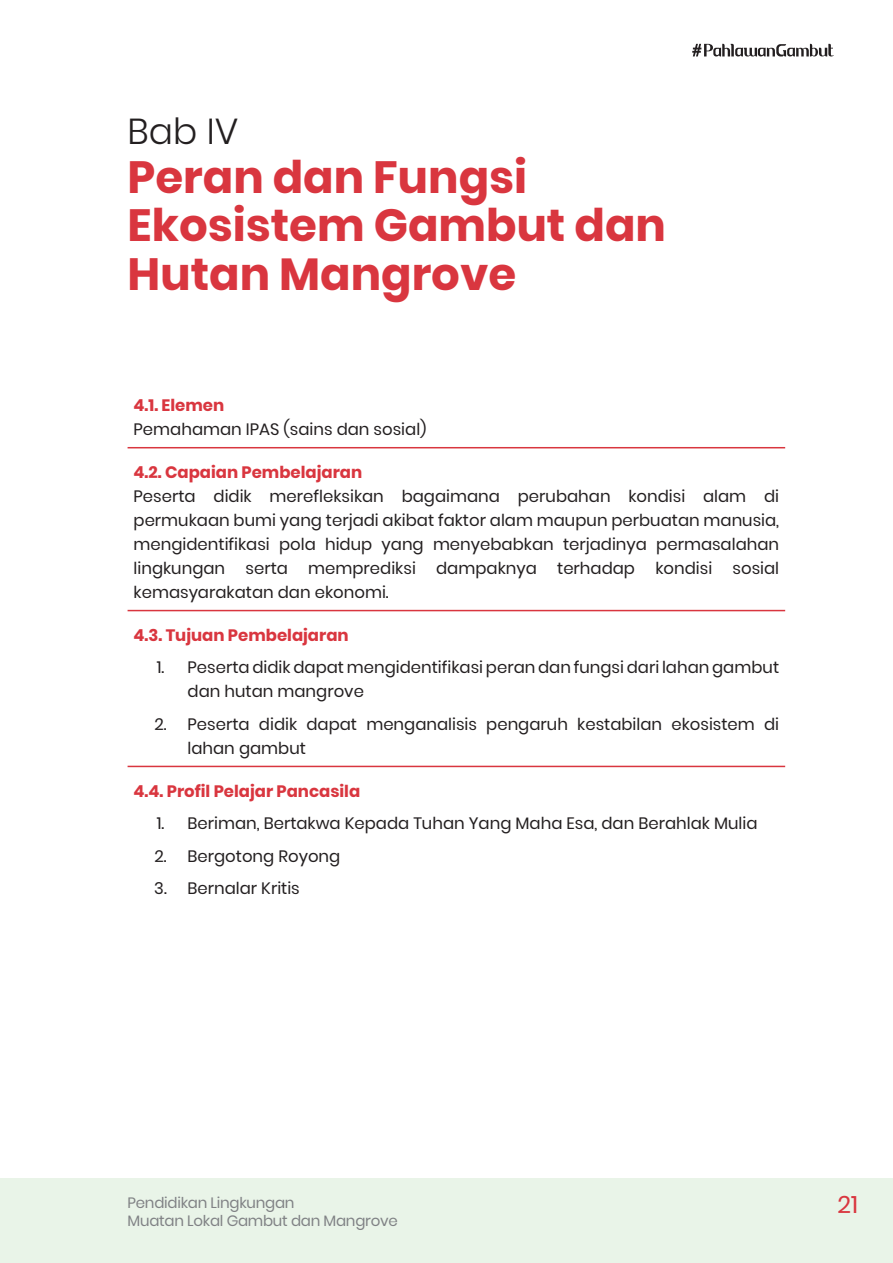
<style>
.page{position:relative;width:893px;height:1263px;background:#fff}
.page>*{position:absolute;margin:0;border:0;box-sizing:border-box;transform-origin:0 0}
.t1{font:700 45px/48.6px "Poppins";color:#d9363f}
.t2{font:300 36px "Poppins";color:#231f20}
.t3{font:24px "Poppins";color:#d9363f}
.t4{font:16.5px/24px "Poppins";color:#231f20}
.t5{font:700 16.5px "Poppins";color:#d9363f}
.t6{font:15px/18px "Poppins";letter-spacing:-.015em;color:#808285}
</style>
<div class="page">
<svg style="left:692px;top:44px;width:142px;height:13px"></svg>
<hr style="left:128px;top:447px;width:657px;height:1px;background:#d9363f">
<hr style="left:128px;top:610px;width:657px;height:1px;background:#d9363f">
<hr style="left:128px;top:766px;width:657px;height:1px;background:#d9363f">
<div style="left:0;top:1178px;width:893px;height:85px;background:#e9f4e8"></div>
<h2 class="t2" style="left:128px;top:111px;width:112px">Bab IV</h2>
<h1 class="t1" style="left:128px;top:153px;width:540px">Peran dan Fungsi<br>Ekosistem Gambut dan<br>Hutan Mangrove</h1>
<p class="t5" style="left:134px;top:396px;width:92px">4.1. Elemen</p>
<p class="t4" style="left:134px;top:417px;width:295px">Pemahaman IPAS (sains dan sosial)</p>
<p class="t5" style="left:134px;top:462px;width:230px">4.2. Capaian Pembelajaran</p>
<p class="t4" style="left:134px;top:484px;width:647px;text-align:justify">Peserta didik merefleksikan bagaimana perubahan kondisi alam di permukaan bumi yang terjadi akibat faktor alam maupun perbuatan manusia, mengidentifikasi pola hidup yang menyebabkan terjadinya permasalahan lingkungan serta memprediksi dampaknya terhadap kondisi sosial kemasyarakatan dan ekonomi.</p>
<p class="t5" style="left:134px;top:625px;width:217px">4.3. Tujuan Pembelajaran</p>
<p class="t4" style="left:188px;top:655px;width:593px;text-indent:-31px">1. Peserta didik dapat mengidentifikasi peran dan fungsi dari lahan gambut dan hutan mangrove</p>
<p class="t4" style="left:188px;top:712px;width:593px;text-indent:-33px">2. Peserta didik dapat menganalisis pengaruh kestabilan ekosistem di lahan gambut</p>
<p class="t5" style="left:134px;top:781px;width:228px">4.4. Profil Pelajar Pancasila</p>
<p class="t4" style="left:157px;top:811px;width:602px">1. Beriman, Bertakwa Kepada Tuhan Yang Maha Esa, dan Berahlak Mulia</p>
<p class="t4" style="left:154px;top:844px;width:187px">2. Bergotong Royong</p>
<p class="t4" style="left:154px;top:876px;width:147px">3. Bernalar Kritis</p>
<p class="t6" style="left:128px;top:1194px;width:272px">Pendidikan Lingkungan<br>Muatan Lokal Gambut dan Mangrove</p>
<h3 class="t3" style="left:837px;top:1191px;width:22px">21</h3>
</div>
